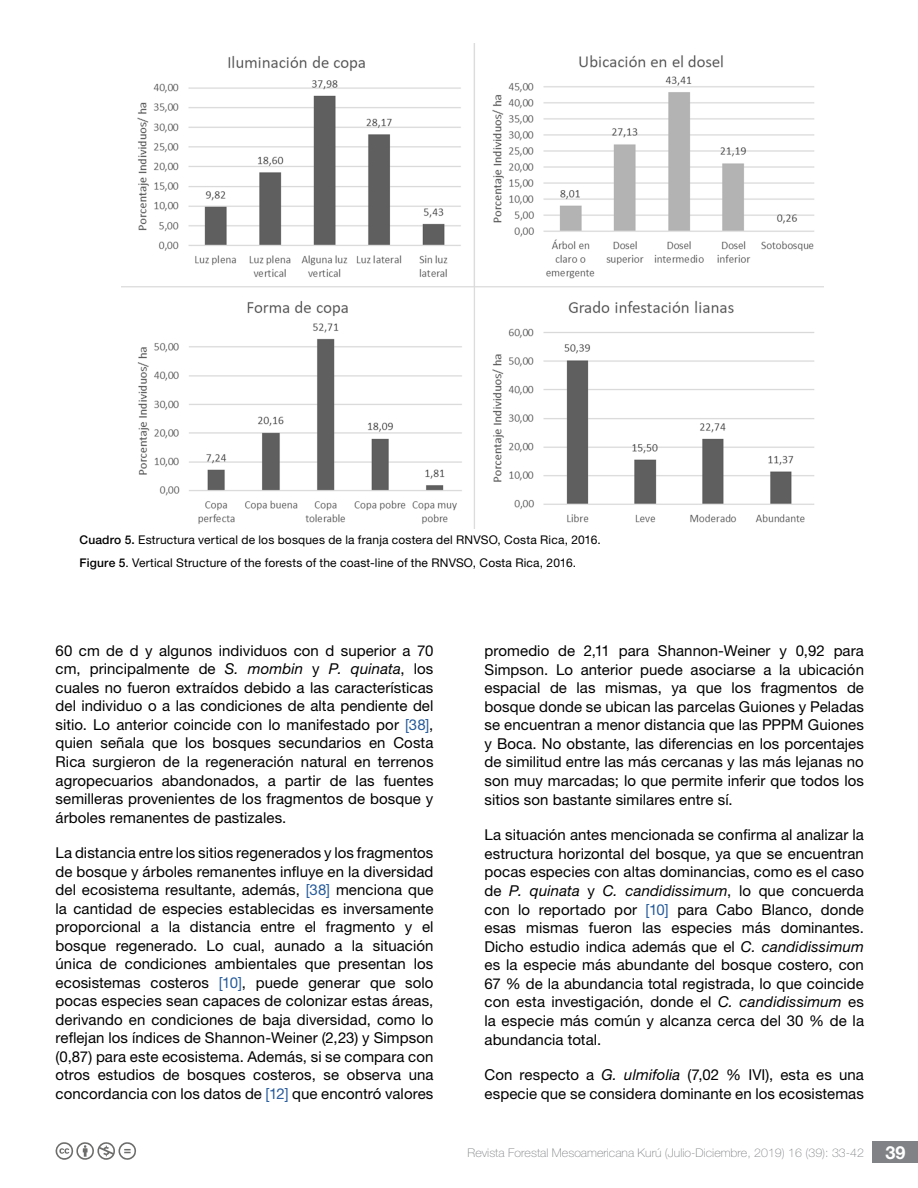
<style>
.page{position:relative;width:918px;height:1188px;background:#fff}
.page>*{position:absolute;margin:0;border:0;box-sizing:border-box;transform-origin:0 0}
.t1{font:15px/18.5px "Helvetica Neue LT Std";letter-spacing:.005em;color:#000;text-align:justify}
.t2{font:12px/23px "Helvetica Neue LT Std";letter-spacing:.015em;color:#000}
.t3{font:100 12px "Helvetica Neue LT Std";color:#808285}
.s1{font-weight:500}
.s2{font-style:italic}
.s3{color:#275b9b}
.s4{font-weight:700;font-size:18px;color:#fff}
</style>
<div class="page">
<div style="left:873px;top:1142px;width:45px;height:21px;background:#808285"></div>
<svg style="left:55px;top:1142px;width:81px;height:18px"></svg>
<img style="left:121px;top:43px;width:703px;height:485px">
<p class="t2" style="left:80px;top:528px;width:523px"><span class="s1">Cuadro 5.</span> Estructura vertical de los bosques de la franja costera del RNVSO, Costa Rica, 2016.<br><span class="s1">Figure 5</span>. Vertical Structure of the forests of the coast-line of the RNVSO, Costa Rica, 2016.</p>
<p class="t1" style="left:56px;top:641px;width:379px">60 cm de d y algunos individuos con d superior a 70 cm, principalmente de <span class="s2">S. mombin</span> y <span class="s2">P. quinata</span>, los cuales no fueron extraídos debido a las características del individuo o a las condiciones de alta pendiente del sitio. Lo anterior coincide con lo manifestado por <span class="s3">[38]</span>, quien señala que los bosques secundarios en Costa Rica surgieron de la regeneración natural en terrenos agropecuarios abandonados, a partir de las fuentes semilleras provenientes de los fragmentos de bosque y árboles remanentes de pastizales.</p>
<p class="t1" style="left:56px;top:843px;width:379px">La distancia entre los sitios regenerados y los fragmentos de bosque y árboles remanentes influye en la diversidad del ecosistema resultante, además, <span class="s3">[38]</span> menciona que la cantidad de especies establecidas es inversamente proporcional a la distancia entre el fragmento y el bosque regenerado. Lo cual, aunado a la situación única de condiciones ambientales que presentan los ecosistemas costeros <span class="s3">[10]</span>, puede generar que solo pocas especies sean capaces de colonizar estas áreas, derivando en condiciones de baja diversidad, como lo reflejan los índices de Shannon-Weiner (2,23) y Simpson (0,87) para este ecosistema. Además, si se compara con otros estudios de bosques costeros, se observa una concordancia con los datos de <span class="s3">[12]</span> que encontró valores</p>
<p class="t1" style="left:485px;top:641px;width:381px">promedio de 2,11 para Shannon-Weiner y 0,92 para Simpson. Lo anterior puede asociarse a la ubicación espacial de las mismas, ya que los fragmentos de bosque donde se ubican las parcelas Guiones y Peladas se encuentran a menor distancia que las PPPM Guiones y Boca. No obstante, las diferencias en los porcentajes de similitud entre las más cercanas y las más lejanas no son muy marcadas; lo que permite inferir que todos los sitios son bastante similares entre sí.</p>
<p class="t1" style="left:485px;top:825px;width:381px">La situación antes mencionada se confirma al analizar la estructura horizontal del bosque, ya que se encuentran pocas especies con altas dominancias, como es el caso de <span class="s2">P. quinata</span> y <span class="s2">C. candidissimum</span>, lo que concuerda con lo reportado por <span class="s3">[10]</span> para Cabo Blanco, donde esas mismas fueron las especies más dominantes.<br>Dicho estudio indica además que el <span class="s2">C. candidissimum </span>es la especie más abundante del bosque costero, con 67 % de la abundancia total registrada, lo que coincide con esta investigación, donde el <span class="s2">C. candidissimum</span> es la especie más común y alcanza cerca del 30 % de la abundancia total.</p>
<p class="t1" style="left:485px;top:1065px;width:381px">Con respecto a <span class="s2">G. ulmifolia</span> (7,02 % IVI), esta es una especie que se considera dominante en los ecosistemas</p>
<p class="t3" style="left:468px;top:1146px;width:439px">Revista Forestal Mesoamericana Kurú (Julio-Diciembre, 2019) 16 (39): 33-42 <span class="s4">39</span></p>
</div>
